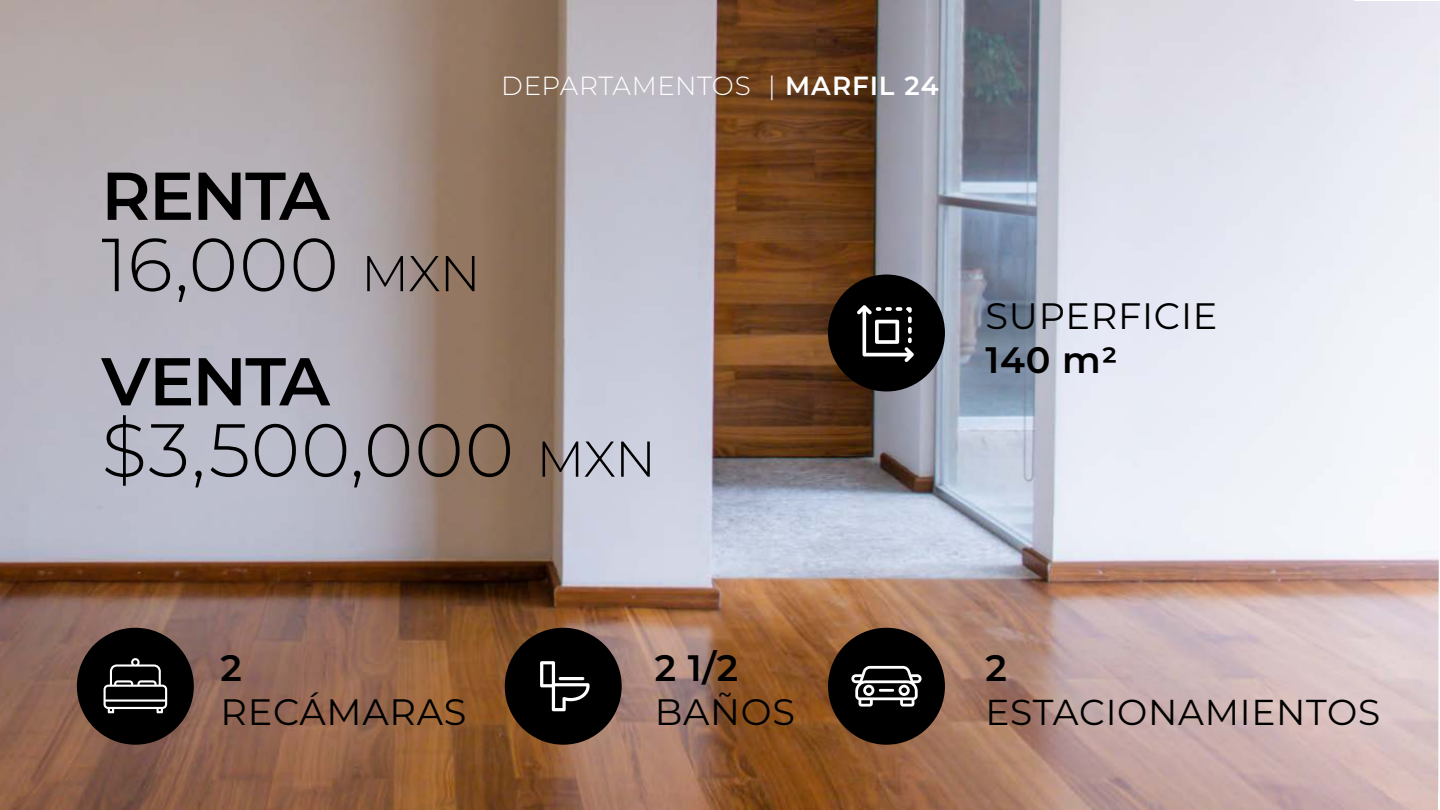
<style>
.page{position:relative;width:1440px;height:810px;background:#fff}
.page>*{position:absolute;margin:0;border:0;box-sizing:border-box;transform-origin:0 0}
.t1{font:300 75px "Montserrat";letter-spacing:.015em;color:#000}
.t2{font:600 67.5px "Montserrat";letter-spacing:-.03em;color:#000}
.t3{font:36.75px "Montserrat";letter-spacing:.02em;color:#000}
.t4{font:600 36.75px "Montserrat";color:#000}
.t5{font:36px "Montserrat";letter-spacing:.02em;color:#000}
.t6{font:300 26.25px "Montserrat";letter-spacing:.02em;color:#fff}
.s1{font-size:50.25px}
.s2{font-weight:600}
</style>
<div class="page">
<img style="left:0;top:0;width:1440px;height:810px">
<div style="left:505px;top:628px;width:117px;height:117px;background:#000;border-radius:50%"></div>
<div style="left:828px;top:628px;width:117px;height:117px;background:#000;border-radius:50%"></div>
<div style="left:828px;top:275px;width:117px;height:116px;background:#000;border-radius:50%"></div>
<svg style="left:857px;top:305px;width:57px;height:57px"></svg>
<div style="left:77px;top:628px;width:117px;height:117px;background:#000;border-radius:50%"></div>
<svg style="left:104px;top:658px;width:63px;height:55px"></svg>
<svg style="left:851px;top:666px;width:71px;height:41px"></svg>
<hr style="left:879px;top:689px;width:15px;height:3px;background:#fff">
<svg style="left:540px;top:661px;width:50px;height:50px"></svg>
<hr style="left:559px;top:677px;width:25px;height:3px;background:#fff;border-radius:2px">
<h2 class="t2" style="left:101px;top:151px;width:230px">RENTA</h2>
<h1 class="t1" style="left:101px;top:215px;width:381px">16,000 <span class="s1">MXN</span></h1>
<h2 class="t2" style="left:101px;top:336px;width:230px">VENTA</h2>
<p class="t6" style="left:501px;top:68px;width:439px">DEPARTAMENTOS | <span class="s2">MARFIL 24</span></p>
<h1 class="t1" style="left:101px;top:400px;width:556px">$3,500,000 <span class="s1">MXN</span></h1>
<p class="t3" style="left:986px;top:291px;width:233px">SUPERFICIE</p>
<p class="t4" style="left:986px;top:336px;width:134px">140 m2</p>
<p class="t4" style="left:220px;top:644px;width:23px">2</p>
<p class="t3" style="left:220px;top:688px;width:248px">RECÁMARAS</p>
<p class="t4" style="left:655px;top:644px;width:85px">2 1/2</p>
<p class="t3" style="left:655px;top:688px;width:142px">BAÑOS</p>
<p class="t4" style="left:985px;top:644px;width:23px">2</p>
<p class="t5" style="left:986px;top:688px;width:396px">ESTACIONAMIENTOS</p>
</div>
